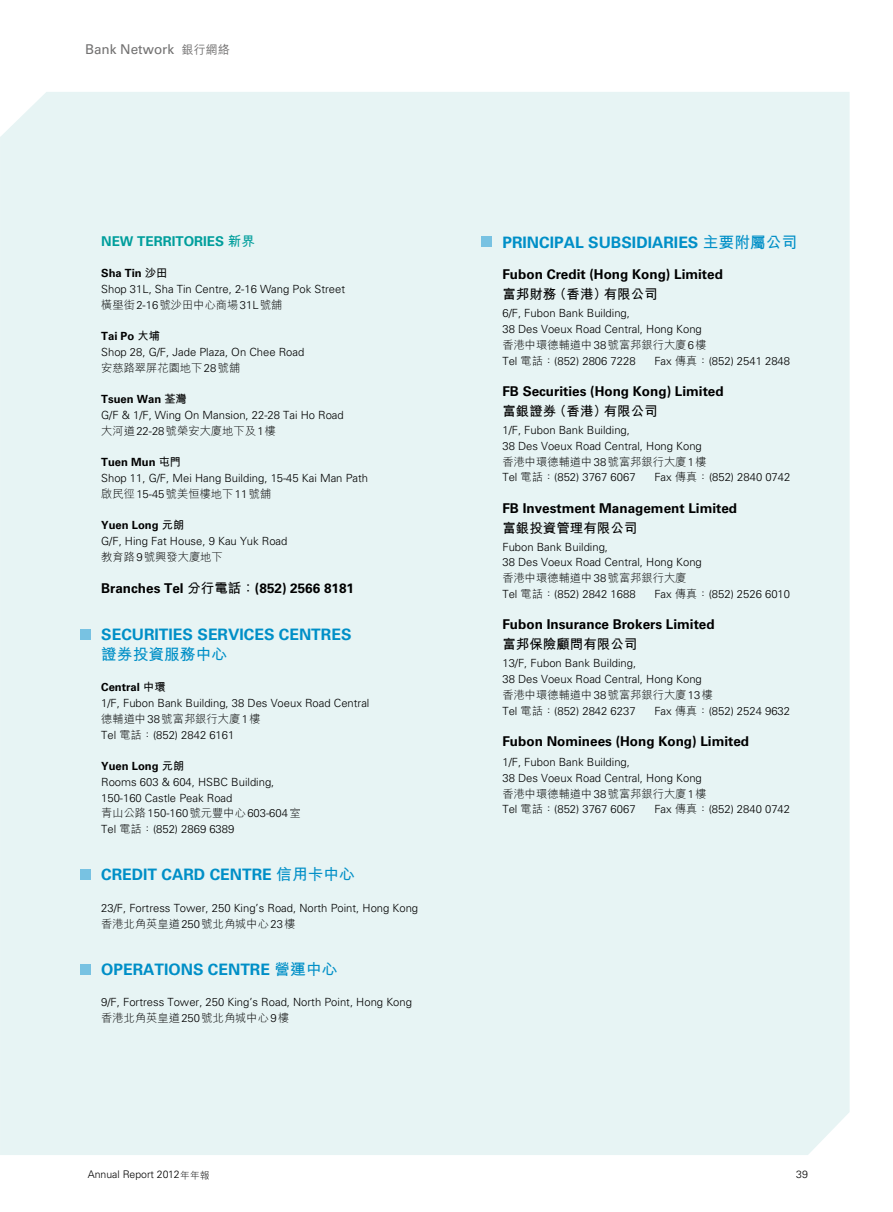
<style>
.page{position:relative;width:893px;height:1212px;background:#fff}
.page>*{position:absolute;margin:0;border:0;box-sizing:border-box;transform-origin:0 0}
.t1{font:700 15.75px "Univers LT Std";color:#008fc7}
.t2{font:700 15.75px "M Hei HK";color:#008fc7}
.t3{font:700 13.5px "Univers LT Std";color:#000}
.t4{font:700 13.5px "M Hei HK";color:#000}
.t5{font:700 13.5px "Univers LT Std";color:#009e9c}
.t6{font:13.5px "Univers LT Std";color:#727171}
.t7{font:300 11.25px/15.8px "Univers LT Std";color:#000}
.t8{font:300 11.25px "M Hei HK";color:#000}
.t9{font:300 10.5px "Univers LT Std";color:#000}
.s1{font-family:"M Hei HK";font-weight:500;font-size:12px}
.s2{font-family:"M Hei HK"}
.s3{font-weight:700}
.s4{font-family:"M Hei HK";font-weight:700}
.s5{font-family:"Univers LT Std"}
.s6{font-family:"M Hei HK";font-size:9.75px}
</style>
<div class="page">
<div style="left:0;top:92px;width:850px;height:1063px;background:#e7f4f4"></div>
<div style="left:80px;top:629px;width:10px;height:10px;background:#78c2e2"></div>
<div style="left:80px;top:869px;width:10px;height:11px;background:#78c2e2"></div>
<div style="left:80px;top:964px;width:10px;height:10px;background:#78c2e2"></div>
<div style="left:481px;top:237px;width:11px;height:10px;background:#78c2e2"></div>
<p class="t6" style="left:85px;top:41px;width:146px">Bank Network <span class="s1">銀行網絡</span></p>
<p class="t5" style="left:101px;top:233px;width:155px">NEW TERRITORIES <span class="s2">新界</span></p>
<p class="t7" style="left:101px;top:266px;width:245px"><span class="s3">Sha Tin</span> <span class="s4">沙田<br></span>Shop 31L, Sha Tin Centre, 2-16 Wang Pok Street</p>
<p class="t8" style="left:101px;top:299px;width:183px">橫壆街<span class="s5">2-16</span>號沙田中心商場<span class="s5">31L</span>號舖</p>
<p class="t7" style="left:101px;top:329px;width:205px"><span class="s3">Tai Po</span> <span class="s4">大埔<br></span>Shop 28, G/F, Jade Plaza, On Chee Road</p>
<p class="t8" style="left:101px;top:362px;width:141px">安慈路翠屏花園地下<span class="s5">28</span>號舖</p>
<p class="t7" style="left:101px;top:392px;width:244px"><span class="s3">Tsuen Wan</span> <span class="s4">荃灣<br></span>G/F &amp; 1/F, Wing On Mansion, 22-28 Tai Ho Road</p>
<p class="t8" style="left:101px;top:425px;width:177px">大河道<span class="s5">22-28</span>號榮安大廈地下及<span class="s5">1</span>樓</p>
<p class="t7" style="left:101px;top:455px;width:268px"><span class="s3">Tuen Mun</span> <span class="s4">屯門<br></span>Shop 11, G/F, Mei Hang Building, 15-45 Kai Man Path</p>
<p class="t8" style="left:101px;top:488px;width:172px">啟民徑<span class="s5">15-45</span>號美恒樓地下<span class="s5">11</span>號舖</p>
<p class="t7" style="left:101px;top:518px;width:188px"><span class="s3">Yuen Long</span> <span class="s4">元朗<br></span>G/F, Hing Fat House, 9 Kau Yuk Road</p>
<p class="t8" style="left:101px;top:551px;width:123px">教育路<span class="s5">9</span>號興發大廈地下</p>
<p class="t3" style="left:101px;top:580px;width:254px">Branches Tel <span class="s2">分行電話：</span>(852) 2566 8181</p>
<h1 class="t1" style="left:101px;top:625px;width:252px">SECURITIES SERVICES CENTRES</h1>
<h1 class="t2" style="left:101px;top:642px;width:127px">證券投資服務中心</h1>
<p class="t7" style="left:101px;top:679px;width:270px"><span class="s3">Central</span> <span class="s4">中環<br></span>1/F, Fubon Bank Building, 38 Des Voeux Road Central</p>
<p class="t8" style="left:101px;top:713px;width:161px">德輔道中<span class="s5">38</span>號富邦銀行大廈<span class="s5">1</span>樓</p>
<p class="t7" style="left:101px;top:727px;width:135px">Tel <span class="s2">電話：</span>(852) 2842 6161</p>
<p class="t7" style="left:101px;top:758px;width:201px"><span class="s3">Yuen Long</span> <span class="s4">元朗<br></span>Rooms 603 &amp; 604, HSBC Building,<br>150-160 Castle Peak Road<br><span class="s2">青山公路</span>150-160<span class="s2">號元豐中心</span>603-604<span class="s2">室<br></span>Tel <span class="s2">電話：</span>(852) 2869 6389</p>
<h1 class="t1" style="left:101px;top:865px;width:255px">CREDIT CARD CENTRE <span class="s2">信用卡中心</span></h1>
<p class="t7" style="left:101px;top:900px;width:319px">23/F, Fortress Tower, 250 King’s Road, North Point, Hong Kong</p>
<p class="t8" style="left:101px;top:918px;width:196px">香港北角英皇道<span class="s5">250</span>號北角城中心<span class="s5">23</span>樓</p>
<h1 class="t1" style="left:101px;top:960px;width:238px">OPERATIONS CENTRE <span class="s2">營運中心</span></h1>
<p class="t7" style="left:101px;top:994px;width:312px">9/F, Fortress Tower, 250 King’s Road, North Point, Hong Kong</p>
<p class="t8" style="left:101px;top:1012px;width:190px">香港北角英皇道<span class="s5">250</span>號北角城中心<span class="s5">9</span>樓</p>
<h1 class="t1" style="left:502px;top:233px;width:296px">PRINCIPAL SUBSIDIARIES <span class="s2">主要附屬公司</span></h1>
<p class="t3" style="left:502px;top:267px;width:222px">Fubon Credit (Hong Kong) Limited</p>
<p class="t4" style="left:502px;top:285px;width:157px">富邦財務（香港）有限公司</p>
<p class="t7" style="left:502px;top:305px;width:201px">6/F, Fubon Bank Building,<br>38 Des Voeux Road Central, Hong Kong</p>
<p class="t8" style="left:502px;top:339px;width:206px">香港中環德輔道中<span class="s5">38</span>號富邦銀行大廈<span class="s5">6</span>樓</p>
<p class="t7" style="left:502px;top:353px;width:135px">Tel <span class="s2">電話：</span>(852) 2806 7228</p>
<p class="t7" style="left:654px;top:353px;width:137px">Fax <span class="s2">傳真：</span>(852) 2541 2848</p>
<p class="t3" style="left:502px;top:383px;width:223px">FB Securities (Hong Kong) Limited</p>
<p class="t4" style="left:502px;top:401px;width:157px">富銀證券（香港）有限公司</p>
<p class="t7" style="left:502px;top:422px;width:201px">1/F, Fubon Bank Building,<br>38 Des Voeux Road Central, Hong Kong</p>
<p class="t8" style="left:502px;top:456px;width:206px">香港中環德輔道中<span class="s5">38</span>號富邦銀行大廈<span class="s5">1</span>樓</p>
<p class="t7" style="left:502px;top:469px;width:135px">Tel <span class="s2">電話：</span>(852) 3767 6067</p>
<p class="t7" style="left:654px;top:469px;width:138px">Fax <span class="s2">傳真：</span>(852) 2840 0742</p>
<p class="t3" style="left:502px;top:500px;width:236px">FB Investment Management Limited</p>
<p class="t4" style="left:502px;top:518px;width:136px">富銀投資管理有限公司</p>
<p class="t7" style="left:502px;top:539px;width:201px">Fubon Bank Building,<br>38 Des Voeux Road Central, Hong Kong</p>
<p class="t8" style="left:502px;top:572px;width:186px">香港中環德輔道中<span class="s5">38</span>號富邦銀行大廈</p>
<p class="t7" style="left:502px;top:586px;width:135px">Tel <span class="s2">電話：</span>(852) 2842 1688</p>
<p class="t7" style="left:654px;top:586px;width:137px">Fax <span class="s2">傳真：</span>(852) 2526 6010</p>
<p class="t3" style="left:502px;top:617px;width:214px">Fubon Insurance Brokers Limited</p>
<p class="t4" style="left:502px;top:635px;width:136px">富邦保險顧問有限公司</p>
<p class="t7" style="left:502px;top:655px;width:201px">13/F, Fubon Bank Building,<br>38 Des Voeux Road Central, Hong Kong</p>
<p class="t8" style="left:502px;top:689px;width:212px">香港中環德輔道中<span class="s5">38</span>號富邦銀行大廈<span class="s5">13</span>樓</p>
<p class="t7" style="left:502px;top:703px;width:135px">Tel <span class="s2">電話：</span>(852) 2842 6237</p>
<p class="t7" style="left:654px;top:703px;width:137px">Fax <span class="s2">傳真：</span>(852) 2524 9632</p>
<p class="t3" style="left:502px;top:733px;width:248px">Fubon Nominees (Hong Kong) Limited</p>
<p class="t7" style="left:502px;top:754px;width:201px">1/F, Fubon Bank Building,<br>38 Des Voeux Road Central, Hong Kong</p>
<p class="t8" style="left:502px;top:788px;width:206px">香港中環德輔道中<span class="s5">38</span>號富邦銀行大廈<span class="s5">1</span>樓</p>
<p class="t7" style="left:502px;top:801px;width:135px">Tel <span class="s2">電話：</span>(852) 3767 6067</p>
<p class="t7" style="left:654px;top:801px;width:137px">Fax <span class="s2">傳真：</span>(852) 2840 0742</p>
<p class="t9" style="left:88px;top:1168px;width:123px">Annual Report 2012<span class="s6">年年報</span></p>
<p class="t9" style="left:796px;top:1168px;width:13px">39</p>
</div>
